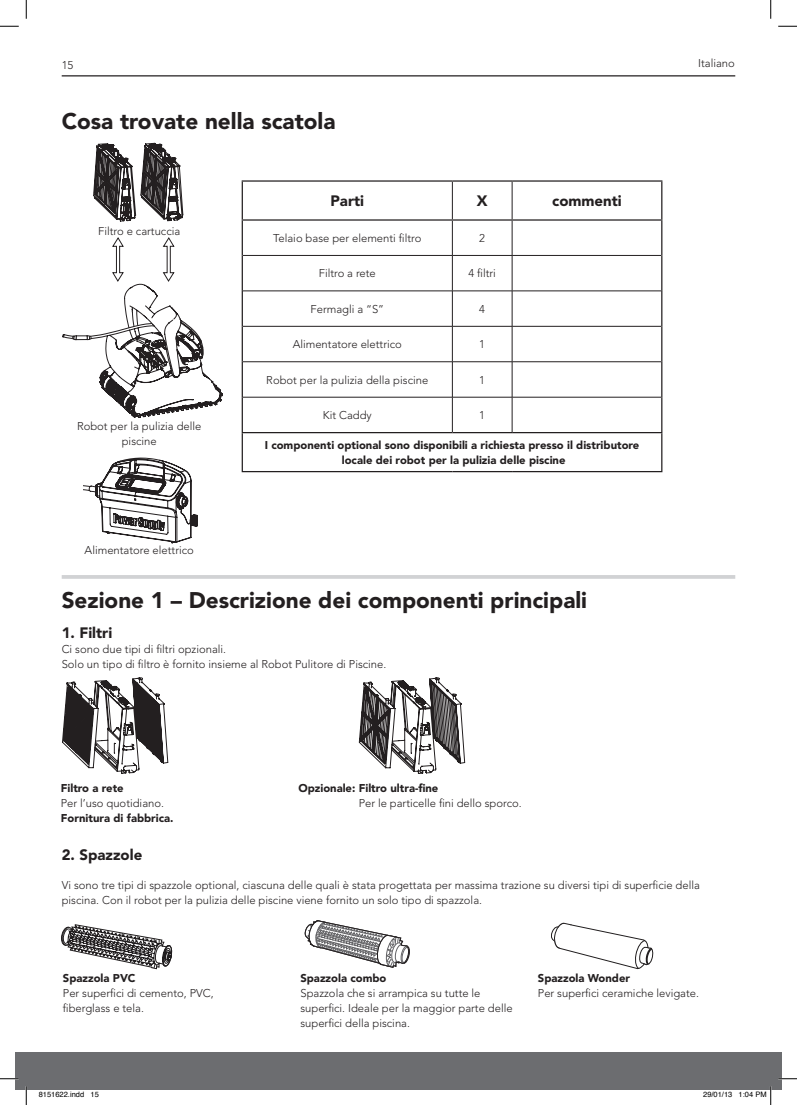
<style>
.page{position:relative;width:797px;height:1105px;background:#fff}
.page>*{position:absolute;margin:0;border:0;box-sizing:border-box;transform-origin:0 0}
.t1{font:900 22.5px "Avenir LT";color:#231f20}
.t2{font:900 15px "Avenir LT";color:#231f20}
.t3{font:300 11.25px/15px "Avenir";color:#231f20}
.t4{font:900 11.25px/15px "Avenir LT";color:#231f20;text-align:center}
.t5{font:7.5px "Helvetica";color:#000}
</style>
<div class="page">
<hr style="left:62px;top:75px;width:673px;height:1px;background:#231f20">
<div style="left:16px;top:1052px;width:765px;height:37px;background:#6c6d70"></div>
<hr style="left:242px;top:255px;width:1px;height:36px;background:#231f20">
<hr style="left:242px;top:291px;width:1px;height:35px;background:#231f20">
<hr style="left:243px;top:255px;width:209px;height:1px;background:#231f20">
<hr style="left:452px;top:255px;width:60px;height:1px;background:#231f20">
<hr style="left:452px;top:256px;width:1px;height:35px;background:#231f20">
<hr style="left:512px;top:256px;width:1px;height:35px;background:#231f20">
<hr style="left:243px;top:291px;width:209px;height:1px;background:#231f20">
<hr style="left:452px;top:291px;width:60px;height:1px;background:#231f20">
<hr style="left:452px;top:291px;width:1px;height:35px;background:#231f20">
<hr style="left:512px;top:291px;width:1px;height:35px;background:#231f20">
<hr style="left:243px;top:326px;width:209px;height:1px;background:#231f20">
<hr style="left:452px;top:326px;width:60px;height:1px;background:#231f20">
<hr style="left:242px;top:180px;width:210px;height:2px;background:#231f20">
<hr style="left:452px;top:180px;width:60px;height:2px;background:#231f20">
<hr style="left:512px;top:180px;width:150px;height:2px;background:#231f20">
<hr style="left:242px;top:221px;width:1px;height:34px;background:#231f20">
<hr style="left:661px;top:221px;width:1px;height:34px;background:#231f20">
<hr style="left:661px;top:255px;width:1px;height:36px;background:#231f20">
<hr style="left:661px;top:291px;width:1px;height:35px;background:#231f20">
<hr style="left:242px;top:326px;width:1px;height:36px;background:#231f20">
<hr style="left:661px;top:326px;width:1px;height:36px;background:#231f20">
<hr style="left:242px;top:362px;width:1px;height:35px;background:#231f20">
<hr style="left:661px;top:362px;width:1px;height:35px;background:#231f20">
<hr style="left:242px;top:397px;width:1px;height:35px;background:#231f20">
<hr style="left:661px;top:397px;width:1px;height:35px;background:#231f20">
<hr style="left:242px;top:433px;width:1px;height:38px;background:#231f20">
<hr style="left:661px;top:433px;width:1px;height:38px;background:#231f20">
<hr style="left:242px;top:471px;width:210px;height:1px;background:#231f20">
<hr style="left:452px;top:471px;width:60px;height:1px;background:#231f20">
<hr style="left:512px;top:471px;width:150px;height:1px;background:#231f20">
<hr style="left:242px;top:432px;width:210px;height:1px;background:#231f20">
<hr style="left:452px;top:432px;width:60px;height:1px;background:#231f20">
<hr style="left:512px;top:432px;width:150px;height:1px;background:#231f20">
<hr style="left:242px;top:182px;width:1px;height:37px;background:#231f20">
<hr style="left:661px;top:182px;width:1px;height:37px;background:#231f20">
<hr style="left:452px;top:182px;width:1px;height:37px;background:#231f20">
<hr style="left:512px;top:182px;width:1px;height:37px;background:#231f20">
<hr style="left:452px;top:221px;width:1px;height:34px;background:#231f20">
<hr style="left:512px;top:221px;width:1px;height:34px;background:#231f20">
<hr style="left:512px;top:255px;width:149px;height:1px;background:#231f20">
<hr style="left:512px;top:291px;width:149px;height:1px;background:#231f20">
<hr style="left:452px;top:326px;width:1px;height:36px;background:#231f20">
<hr style="left:512px;top:326px;width:149px;height:1px;background:#231f20">
<hr style="left:512px;top:326px;width:1px;height:36px;background:#231f20">
<hr style="left:243px;top:362px;width:209px;height:1px;background:#231f20">
<hr style="left:452px;top:362px;width:60px;height:1px;background:#231f20">
<hr style="left:452px;top:362px;width:1px;height:35px;background:#231f20">
<hr style="left:512px;top:362px;width:149px;height:1px;background:#231f20">
<hr style="left:512px;top:362px;width:1px;height:35px;background:#231f20">
<hr style="left:243px;top:397px;width:209px;height:1px;background:#231f20">
<hr style="left:452px;top:397px;width:60px;height:1px;background:#231f20">
<hr style="left:452px;top:397px;width:1px;height:35px;background:#231f20">
<hr style="left:512px;top:397px;width:149px;height:1px;background:#231f20">
<hr style="left:512px;top:397px;width:1px;height:35px;background:#231f20">
<hr style="left:242px;top:219px;width:210px;height:2px;background:#231f20">
<hr style="left:452px;top:219px;width:60px;height:2px;background:#231f20">
<hr style="left:512px;top:219px;width:150px;height:2px;background:#231f20">
<svg style="left:359px;top:677px;width:106px;height:97px"></svg>
<svg style="left:62px;top:677px;width:106px;height:97px"></svg>
<hr style="left:62px;top:575px;width:673px;height:4px;background:#d1d2d4">
<svg style="left:93px;top:143px;width:90px;height:78px"></svg>
<svg style="left:84px;top:458px;width:113px;height:85px"></svg>
<svg style="left:62px;top:237px;width:161px;height:181px"></svg>
<svg style="left:304px;top:920px;width:106px;height:48px"></svg>
<svg style="left:61px;top:924px;width:112px;height:45px"></svg>
<svg style="left:551px;top:923px;width:103px;height:47px"></svg>
<svg style="left:0;top:25px;width:19px;height:2px"></svg>
<svg style="left:778px;top:25px;width:19px;height:2px"></svg>
<svg style="left:0;top:1078px;width:19px;height:1px"></svg>
<svg style="left:778px;top:1078px;width:19px;height:1px"></svg>
<svg style="left:25px;top:0;width:2px;height:19px"></svg>
<svg style="left:25px;top:1086px;width:2px;height:19px"></svg>
<svg style="left:770px;top:0;width:1px;height:19px"></svg>
<svg style="left:739px;top:1086px;width:32px;height:19px"></svg>
<p class="t3" style="left:62px;top:58px;width:13px">15</p>
<p class="t3" style="left:698px;top:56px;width:38px">Italiano</p>
<h1 class="t1" style="left:62px;top:108px;width:275px">Cosa trovate nella scatola</h1>
<p class="t3" style="left:98px;top:223px;width:84px">Filtro e cartuccia</p>
<p class="t3" style="left:77px;top:419px;width:126px;text-align:center">Robot per la pulizia delle piscine</p>
<p class="t3" style="left:85px;top:542px;width:111px">Alimentatore elettrico</p>
<h2 class="t2" style="left:330px;top:192px;width:35px">Parti</h2>
<h2 class="t2" style="left:477px;top:192px;width:12px">X</h2>
<h2 class="t2" style="left:552px;top:192px;width:71px">commenti</h2>
<p class="t3" style="left:273px;top:231px;width:149px">Telaio base per elementi filtro</p>
<p class="t3" style="left:479px;top:231px;width:7px">2</p>
<p class="t3" style="left:319px;top:266px;width:59px">Filtro a rete</p>
<p class="t3" style="left:468px;top:266px;width:29px">4 filtri</p>
<p class="t3" style="left:310px;top:301px;width:75px">Fermagli a “S”</p>
<p class="t3" style="left:479px;top:301px;width:7px">4</p>
<p class="t3" style="left:293px;top:337px;width:111px">Alimentatore elettrico</p>
<p class="t3" style="left:479px;top:337px;width:7px">1</p>
<p class="t3" style="left:266px;top:372px;width:163px">Robot per la pulizia della piscine</p>
<p class="t3" style="left:479px;top:372px;width:7px">1</p>
<p class="t3" style="left:323px;top:408px;width:50px">Kit Caddy</p>
<p class="t3" style="left:479px;top:408px;width:7px">1</p>
<p class="t4" style="left:265px;top:437px;width:376px">I componenti optional sono disponibili a richiesta presso il distributore locale dei robot per la pulizia delle piscine</p>
<h1 class="t1" style="left:62px;top:587px;width:527px">Sezione 1 – Descrizione dei componenti principali</h1>
<h2 class="t2" style="left:62px;top:623px;width:52px">1. Filtri</h2>
<p class="t3" style="left:62px;top:641px;width:326px">Ci sono due tipi di filtri opzionali.<br>Solo un tipo di filtro è fornito insieme al Robot Pulitore di Piscine.</p>
<p class="t4" style="left:61px;top:781px;width:64px">Filtro a rete</p>
<p class="t3" style="left:61px;top:796px;width:105px">Per l’uso quotidiano.</p>
<p class="t4" style="left:61px;top:811px;width:114px">Fornitura di fabbrica.</p>
<p class="t4" style="left:298px;top:781px;width:141px">Opzionale: Filtro ultra-fine</p>
<p class="t3" style="left:359px;top:796px;width:164px">Per le particelle fini dello sporco.</p>
<h2 class="t2" style="left:62px;top:845px;width:82px">2. Spazzole</h2>
<p class="t3" style="left:62px;top:877px;width:639px">Vi sono tre tipi di spazzole optional, ciascuna delle quali è stata progettata per massima trazione su diversi tipi di superficie della piscina. Con il robot per la pulizia delle piscine viene fornito un solo tipo di spazzola.</p>
<p class="t4" style="left:63px;top:970px;width:74px">Spazzola PVC</p>
<p class="t3" style="left:63px;top:985px;width:152px">Per superfici di cemento, PVC, fiberglass e tela.</p>
<p class="t4" style="left:300px;top:970px;width:88px">Spazzola combo</p>
<p class="t3" style="left:300px;top:985px;width:214px">Spazzola che si arrampica su tutte le superfici. Ideale per la maggior parte delle superfici della piscina.</p>
<p class="t4" style="left:538px;top:970px;width:94px">Spazzola Wonder</p>
<p class="t3" style="left:538px;top:985px;width:163px">Per superfici ceramiche levigate.</p>
<p class="t5" style="left:39px;top:1090px;width:62px">8151622.indd 15</p>
<p class="t5" style="left:703px;top:1090px;width:65px">29/01/13 1:04 PM</p>
</div>
